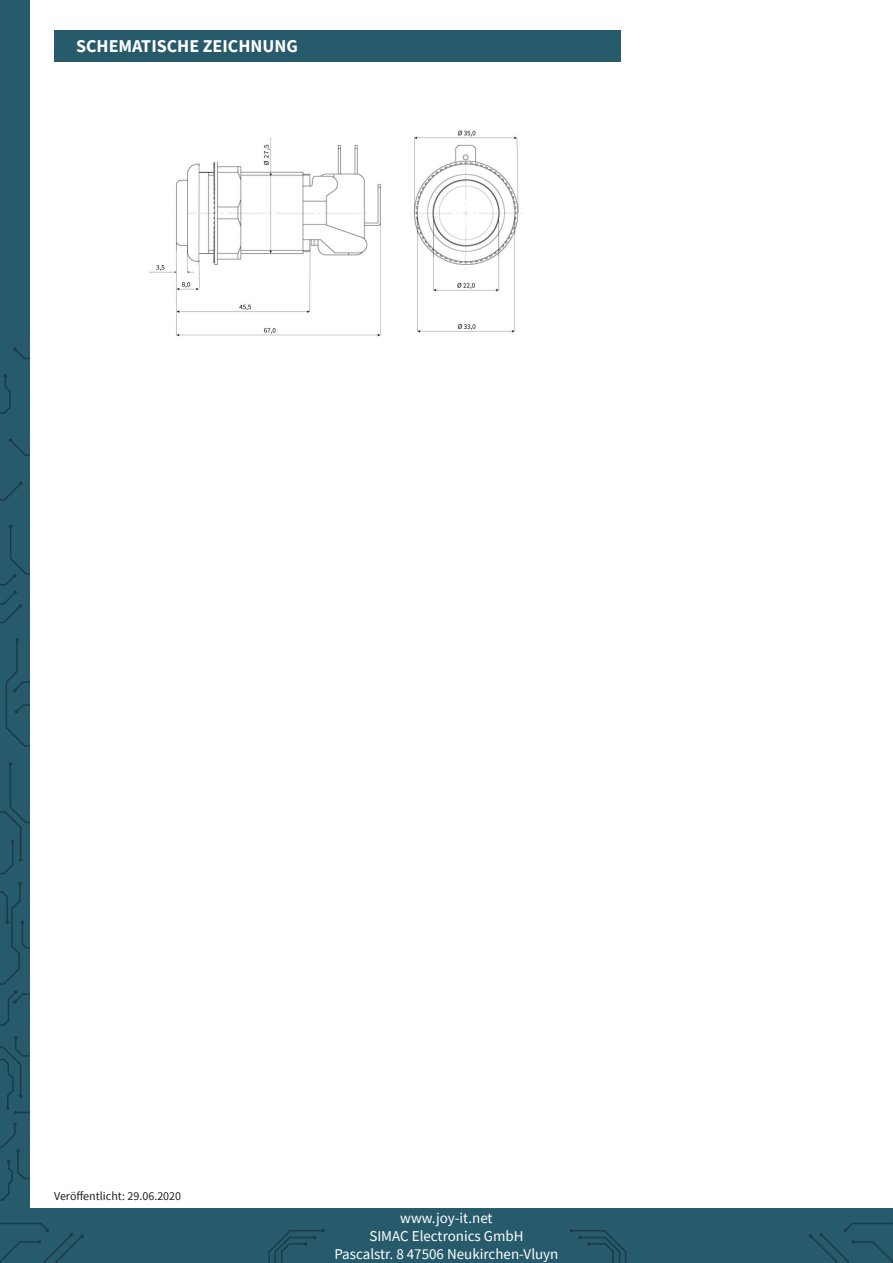
<style>
.page{position:relative;width:893px;height:1263px;background:#fff}
.page>*{position:absolute;margin:0;border:0;box-sizing:border-box;transform-origin:0 0}
.t1{font:700 18px "Source Sans Pro";color:#fff}
.t2{font:15px/18px "Source Sans Pro";color:#fff;text-align:center}
.t3{font:12px "Source Sans Pro";color:#221f1f}
</style>
<div class="page">
<div style="left:0;top:0;width:30px;height:1209px;background:#275b6b"></div>
<div style="left:0;top:1209px;width:893px;height:54px;background:#275b6b"></div>
<hr style="left:767px;top:1227px;width:30px;height:1px;background:#235e6c">
<svg style="left:268px;top:1229px;width:57px;height:34px"></svg>
<svg style="left:570px;top:1229px;width:57px;height:34px"></svg>
<svg style="left:0;top:1223px;width:84px;height:40px"></svg>
<svg style="left:809px;top:1223px;width:84px;height:40px"></svg>
<svg style="left:0;top:1122px;width:30px;height:79px"></svg>
<svg style="left:0;top:1036px;width:30px;height:78px"></svg>
<svg style="left:0;top:882px;width:30px;height:144px"></svg>
<svg style="left:0;top:762px;width:30px;height:112px"></svg>
<svg style="left:5px;top:638px;width:25px;height:109px"></svg>
<svg style="left:0;top:525px;width:30px;height:99px"></svg>
<svg style="left:0;top:482px;width:23px;height:19px"></svg>
<svg style="left:9px;top:438px;width:21px;height:18px"></svg>
<svg style="left:0;top:374px;width:11px;height:40px"></svg>
<svg style="left:13px;top:347px;width:17px;height:12px"></svg>
<div style="left:55px;top:30px;width:566px;height:32px;background:#275b6b"></div>
<img style="left:149px;top:130px;width:374px;height:207px">
<p class="t1" style="left:76px;top:35px;width:223px">SCHEMATISCHE ZEICHNUNG</p>
<p class="t3" style="left:54px;top:1188px;width:129px">Veröffentlicht: 29.06.2020</p>
<p class="t2" style="left:334px;top:1210px;width:226px">www.joy-it.net<br>SIMAC Electronics GmbH<br>Pascalstr. 8 47506 Neukirchen-Vluyn</p>
</div>
